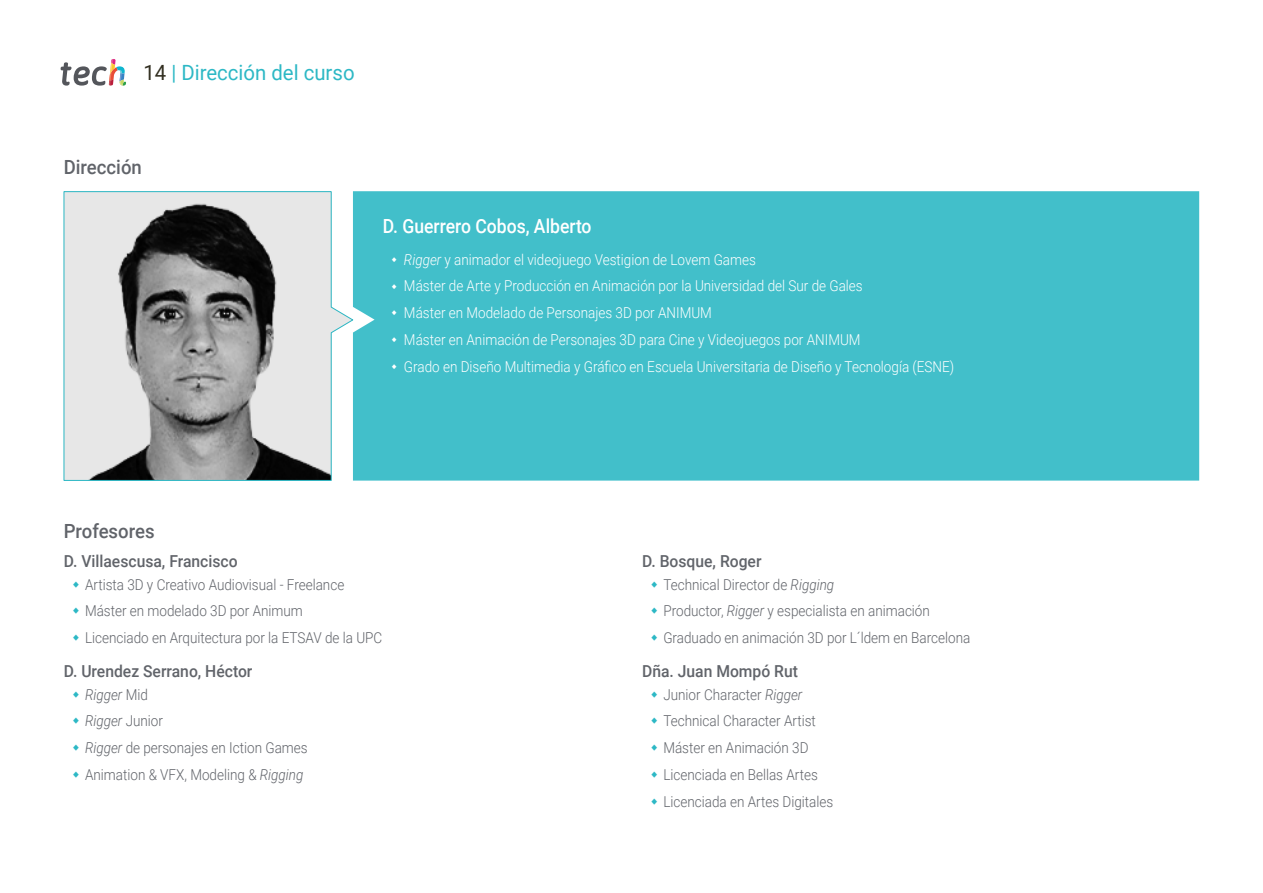
<style>
.page{position:relative;width:1263px;height:893px;background:#fff}
.page>*{position:absolute;margin:0;border:0;box-sizing:border-box;transform-origin:0 0}
.t1{font:21px "Roboto";color:#2db8c5}
.t2{font:500 19.5px "Roboto";color:#fff;scale:.9 1}
.t3{font:500 19.5px "Roboto";color:#61646a;scale:.95 1}
.t4{font:500 16.5px "Roboto";color:#61646a;scale:.95 1}
.t5{font:300 15px/26.7px "Roboto";color:#61646a;scale:.9 1}
.t6{font:300 15px/26.7px "Roboto";color:#fff;scale:.9 1}
.s1{color:#312e20}
.s2{font-style:italic}
</style>
<div class="page">
<svg style="left:61px;top:59px;width:65px;height:27px"></svg>
<div style="left:353px;top:191px;width:846px;height:290px;background:#42bfca"></div>
<svg style="left:64px;top:191px;width:289px;height:290px;background:#aeb0b0"></svg>
<svg style="left:392px;top:257px;width:5px;height:5px"></svg>
<svg style="left:392px;top:284px;width:5px;height:5px"></svg>
<svg style="left:392px;top:310px;width:5px;height:5px"></svg>
<svg style="left:392px;top:337px;width:5px;height:5px"></svg>
<svg style="left:392px;top:364px;width:5px;height:5px"></svg>
<h1 class="t1" style="left:144px;top:57px;width:213px"><span class="s1">14</span> | Dirección del curso</h1>
<h2 class="t3" style="left:64px;top:154px;width:84px">Dirección</h2>
<h2 class="t2" style="left:383px;top:212px;width:234px">D. Guerrero Cobos, Alberto</h2>
<p class="t6" style="left:404px;top:245px;width:613px"><span class="s2">Rigger</span> y animador el videojuego Vestigion de Lovem Games<br>Máster de Arte y Producción en Animación por la Universidad del Sur de Gales<br>Máster en Modelado de Personajes 3D por ANIMUM<br>Máster en Animación de Personajes 3D para Cine y Videojuegos por ANIMUM<br>Grado en Diseño Multimedia y Gráfico en Escuela Universitaria de Diseño y Tecnología (ESNE)</p>
<h2 class="t3" style="left:64px;top:517px;width:97px">Profesores</h2>
<p class="t4" style="left:64px;top:550px;width:184px">D. Villaescusa, Francisco</p>
<p class="t5" style="left:85px;top:570px;width:332px">Artista 3D y Creativo Audiovisual - Freelance<br>Máster en modelado 3D por Animum<br>Licenciado en Arquitectura por la ETSAV de la UPC</p>
<p class="t4" style="left:64px;top:660px;width:200px">D. Urendez Serrano, Héctor</p>
<p class="t5" style="left:85px;top:680px;width:249px"><span class="s2">Rigger</span> Mid<br><span class="s2">Rigger</span> Junior<br><span class="s2">Rigger</span> de personajes en Iction Games<br>Animation &amp; VFX, Modeling &amp; <span class="s2">Rigging</span></p>
<p class="t4" style="left:642px;top:550px;width:127px">D. Bosque, Roger</p>
<p class="t5" style="left:663px;top:570px;width:342px">Technical Director de <span class="s2">Rigging<br></span>Productor, <span class="s2">Rigger</span> y especialista en animación<br>Graduado en animación 3D por L´ldem en Barcelona</p>
<p class="t4" style="left:642px;top:660px;width:166px">Dña. Juan Mompó Rut</p>
<p class="t5" style="left:663px;top:680px;width:190px">Junior Character <span class="s2">Rigger<br></span>Technical Character Artist<br>Máster en Animación 3D<br>Licenciada en Bellas Artes<br>Licenciada en Artes Digitales</p>
</div>
